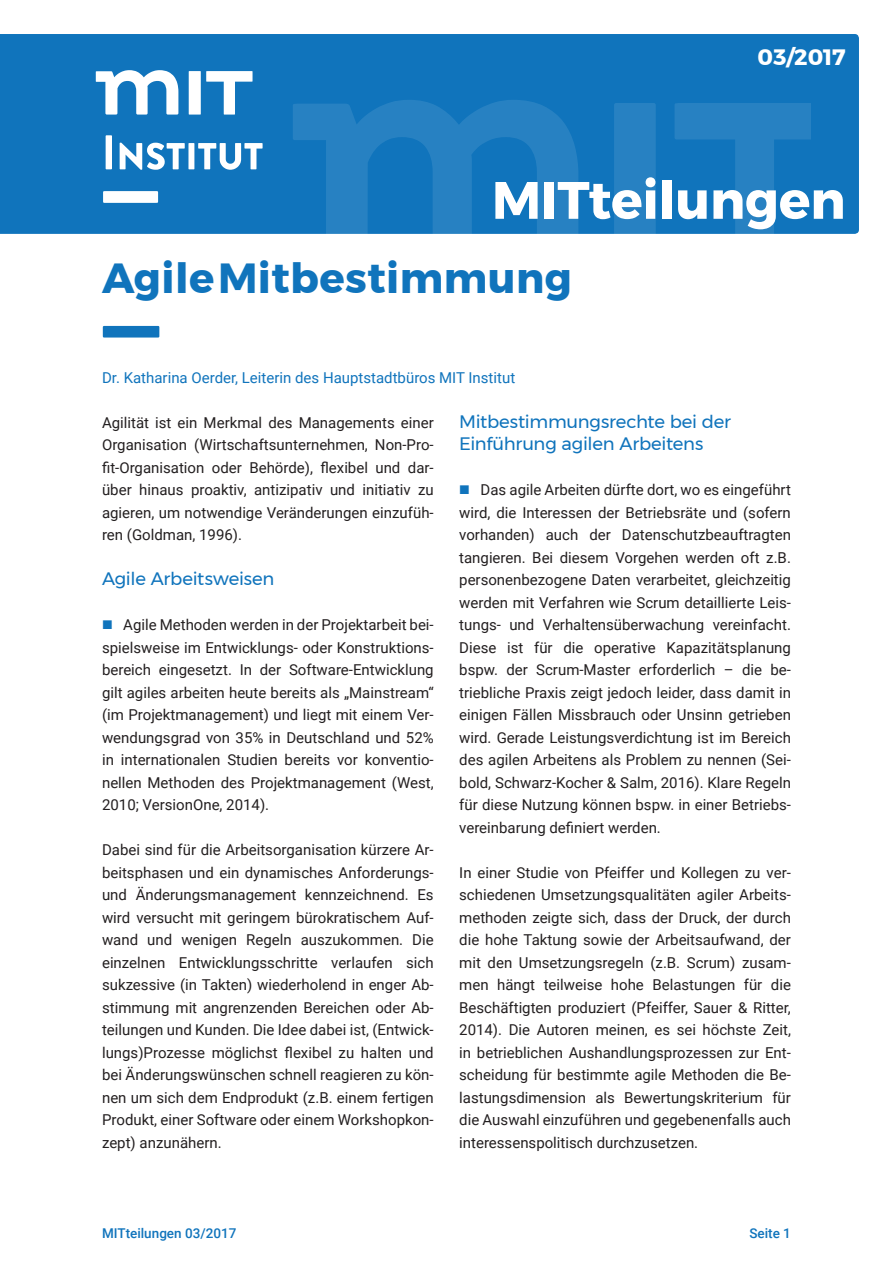
<style>
.page{position:relative;width:893px;height:1263px;background:#fff}
.page>*{position:absolute;margin:0;border:0;box-sizing:border-box;transform-origin:0 0}
.t1{font:700 52.5px "Montserrat";letter-spacing:-.005em;color:#fff}
.t2{font:700 42px "Montserrat";letter-spacing:.01em;color:#1074bc}
.t3{font:700 22.2px "Montserrat";color:#fff}
.Zwischenüberschrift{font:18px/22.5px "Montserrat";letter-spacing:-.015em;color:#1074bc}
.body{font:15px/22.5px "Roboto";color:#231f20;text-align:justify}
.t4{font:15px "Roboto";color:#1074bc}
.t5{font:500 13.5px "Roboto";color:#1074bc}
</style>
<div class="page">
<div style="left:0;top:34px;width:859px;height:200px;background:#1074bc"></div>
<svg style="left:674px;top:103px;width:136px;height:131px;background:#1a7abe"></svg>
<div style="left:614px;top:103px;width:42px;height:131px;background:#2781c2"></div>
<svg style="left:293px;top:100px;width:285px;height:134px;background:#1c7bbf"></svg>
<svg style="left:106px;top:135px;width:6px;height:34px"></svg>
<svg style="left:120px;top:143px;width:143px;height:27px"></svg>
<svg style="left:189px;top:71px;width:64px;height:44px"></svg>
<svg style="left:96px;top:70px;width:82px;height:45px"></svg>
<svg style="left:103px;top:191px;width:55px;height:12px"></svg>
<div style="left:103px;top:326px;width:56px;height:12px;background:#1074bc"></div>
<p class="t3" style="left:757px;top:39px;width:90px">03/2017</p>
<p class="t1" style="left:492px;top:158px;width:355px">MITteilungen</p>
<p class="t2" style="left:102px;top:244px;width:471px">Agile Mitbestimmung</p>
<p class="t4" style="left:102px;top:367px;width:415px">Dr. Katharina Oerder, Leiterin des Hauptstadtbüros MIT Institut</p>
<p class="body" style="left:102px;top:410px;width:333px">Agilität ist ein Merkmal des Managements einer Organisation (Wirtschaftsunternehmen, Non-Pro&shy;fit-Organisation oder Behörde), flexibel und dar&shy;über hinaus proaktiv, antizipativ und initiativ zu agieren, um notwendige Veränderungen einzufüh&shy;ren (Goldman, 1996).</p>
<p class="Zwischenüberschrift" style="left:102px;top:567px;width:174px">Agile Arbeitsweisen</p>
<p class="body" style="left:102px;top:613px;width:333px;text-indent:21px">Agile Methoden werden in der Projektarbeit bei&shy;spielsweise im Entwicklungs- oder Konstruktions&shy;bereich eingesetzt. In der Software-Entwicklung gilt agiles arbeiten heute bereits als „Mainstream“ (im Projektmanagement) und liegt mit einem Ver&shy;wendungsgrad von 35% in Deutschland und 52% in internationalen Studien bereits vor konventio&shy;nellen Methoden des Projektmanagement (West, 2010; VersionOne, 2014).</p>
<p class="body" style="left:102px;top:838px;width:333px">Dabei sind für die Arbeitsorganisation kürzere Ar&shy;beitsphasen und ein dynamisches Anforderungs&shy;und Änderungsmanagement kennzeichnend. Es wird versucht mit geringem bürokratischem Auf&shy;wand und wenigen Regeln auszukommen. Die einzelnen Entwicklungsschritte verlaufen sich sukzessive (in Takten) wiederholend in enger Ab&shy;stimmung mit angrenzenden Bereichen oder Ab&shy;teilungen und Kunden. Die Idee dabei ist, (Entwick&shy;lungs)Prozesse möglichst flexibel zu halten und bei Änderungswünschen schnell reagieren zu kön&shy;nen um sich dem Endprodukt (z.B. einem fertigen Produkt, einer Software oder einem Workshopkon&shy;zept) anzunähern.</p>
<p class="Zwischenüberschrift" style="left:459px;top:410px;width:273px">Mitbestimmungsrechte bei der<br>Einführung agilen Arbeitens</p>
<p class="body" style="left:459px;top:478px;width:333px;text-indent:21px">Das agile Arbeiten dürfte dort, wo es eingeführt wird, die Interessen der Betriebsräte und (sofern vorhanden) auch der Datenschutzbeauftragten tangieren. Bei diesem Vorgehen werden oft z.B. personenbezogene Daten verarbeitet, gleichzeitig werden mit Verfahren wie Scrum detaillierte Leis&shy;tungs- und Verhaltensüberwachung vereinfacht.<br>Diese ist für die operative Kapazitätsplanung bspw. der Scrum-Master erforderlich – die be&shy;triebliche Praxis zeigt jedoch leider, dass damit in einigen Fällen Missbrauch oder Unsinn getrieben wird. Gerade Leistungsverdichtung ist im Bereich des agilen Arbeitens als Problem zu nennen (Sei&shy;bold, Schwarz-Kocher &amp; Salm, 2016). Klare Regeln für diese Nutzung können bspw. in einer Betriebs&shy;vereinbarung definiert werden.</p>
<p class="body" style="left:459px;top:860px;width:333px">In einer Studie von Pfeiffer und Kollegen zu ver&shy;schiedenen Umsetzungsqualitäten agiler Arbeits&shy;methoden zeigte sich, dass der Druck, der durch die hohe Taktung sowie der Arbeitsaufwand, der mit den Umsetzungsregeln (z.B. Scrum) zusam&shy;men hängt teilweise hohe Belastungen für die Beschäftigten produziert (Pfeiffer, Sauer &amp; Ritter, 2014). Die Autoren meinen, es sei höchste Zeit, in betrieblichen Aushandlungsprozessen zur Ent&shy;scheidung für bestimmte agile Methoden die Be&shy;lastungsdimension als Bewertungskriterium für die Auswahl einzuführen und gegebenenfalls auch interessenspolitisch durchzusetzen.</p>
<p class="t5" style="left:102px;top:1223px;width:136px">MITteilungen 03/2017</p>
<p class="t5" style="left:749px;top:1223px;width:43px">Seite 1</p>
</div>
